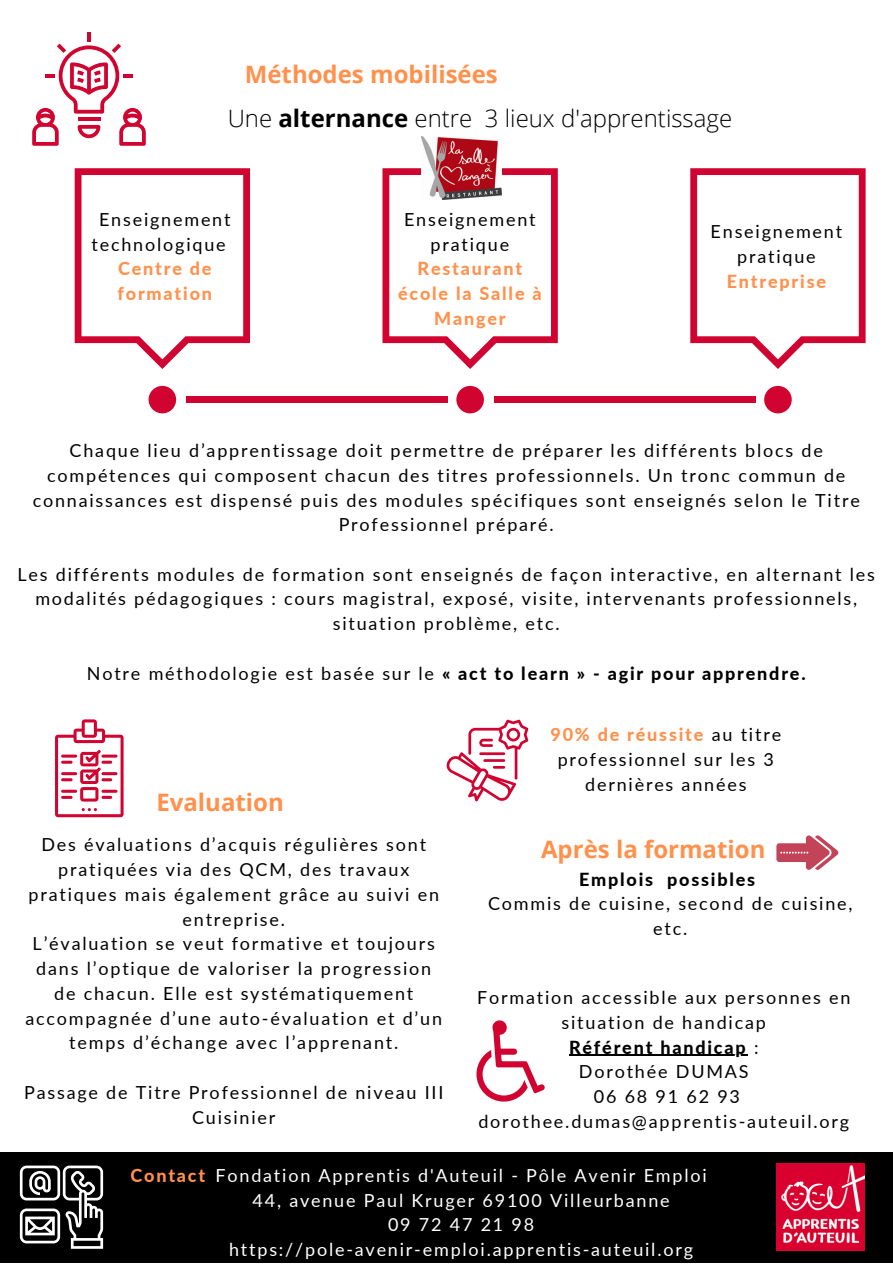
<style>
.page{position:relative;width:893px;height:1264px;background:#fff}
.page>*{position:absolute;margin:0;border:0;box-sizing:border-box;transform-origin:0 0}
.t1{font:700 24px "Open Sans";color:#ff914d}
.t2{font:300 24px "Open Sans";color:#000}
.t3{font:18px/24.8px "Lato";letter-spacing:.1em;color:#000;text-align:center}
.t4{font:18px "Lato";letter-spacing:.1em;color:#fff}
.t5{font:800 18px "Lato";letter-spacing:.1em;color:#000}
.t6{font:800 18px/24.8px "Lato";letter-spacing:.1em;color:#ff914d;text-align:center}
.s1{font-weight:700}
.s2{font-weight:800;color:#ff914d}
.s3{font-weight:400;color:#000}
.s4{font-weight:400}
</style>
<div class="page">
<hr style="left:87px;top:32px;width:4px;height:10px;background:#d10431">
<svg style="left:32px;top:44px;width:114px;height:102px"></svg>
<svg style="left:75px;top:168px;width:175px;height:201px"></svg>
<svg style="left:382px;top:168px;width:175px;height:201px"></svg>
<svg style="left:690px;top:168px;width:175px;height:201px"></svg>
<div style="left:148px;top:386px;width:28px;height:27px;background:#d10431;border-radius:50%"></div>
<div style="left:456px;top:386px;width:28px;height:27px;background:#d10431;border-radius:50%"></div>
<div style="left:764px;top:386px;width:27px;height:27px;background:#d10431;border-radius:50%"></div>
<div style="left:186px;top:396px;width:261px;height:7px;background:#d10431"></div>
<div style="left:494px;top:396px;width:261px;height:7px;background:#d10431"></div>
<svg style="left:55px;top:719px;width:69px;height:98px"></svg>
<svg style="left:446px;top:719px;width:82px;height:82px"></svg>
<svg style="left:476px;top:1020px;width:69px;height:81px"></svg>
<div style="left:0;top:1151px;width:892px;height:111px;background:#000"></div>
<svg style="left:20px;top:1165px;width:83px;height:83px"></svg>
<img style="left:421px;top:136px;width:80px;height:63px">
<hr style="left:569px;top:1054px;width:178px;height:1px;background:#000">
<img style="left:776px;top:1163px;width:88px;height:87px">
<svg style="left:776px;top:835px;width:62px;height:35px"></svg>
<p class="t1" style="left:245px;top:58px;width:254px">Méthodes mobilisées</p>
<p class="t2" style="left:228px;top:101px;width:506px">Une <span class="s1">alternance</span> entre 3 lieux d'apprentissage</p>
<p class="t3" style="left:91px;top:207px;width:141px">Enseignement technologique<br><span class="s2">Centre de formation</span></p>
<p class="t6" style="left:398px;top:207px;width:145px"><span class="s3">Enseignement pratique<br></span>Restaurant école la Salle à<br>Manger</p>
<p class="t3" style="left:710px;top:219px;width:133px">Enseignement pratique<br><span class="s2">Entreprise</span></p>
<p class="t3" style="left:33px;top:437px;width:828px">Chaque lieu d’apprentissage doit permettre de préparer les différents blocs de compétences qui composent chacun des titres professionnels. Un tronc commun de connaissances est dispensé puis des modules spécifiques sont enseignés selon le Titre Professionnel préparé.</p>
<p class="t3" style="left:18px;top:561px;width:858px">Les différents modules de formation sont enseignés de façon interactive, en alternant les modalités pédagogiques : cours magistral, exposé, visite, intervenants professionnels, situation problème, etc.</p>
<p class="t5" style="left:87px;top:662px;width:720px"><span class="s4">Notre méthodologie est basée sur le</span> « act to learn » - agir pour apprendre.</p>
<p class="t1" style="left:156px;top:785px;width:129px">Evaluation</p>
<p class="t3" style="left:28px;top:832px;width:412px">Des évaluations d’acquis régulières sont pratiquées via des QCM, des travaux pratiques mais également grâce au suivi en entreprise.</p>
<p class="t3" style="left:25px;top:931px;width:418px">L’évaluation se veut formative et toujours dans l’optique de valoriser la progression de chacun. Elle est systématiquement accompagnée d’une auto-évaluation et d’un temps d’échange avec l’apprenant.</p>
<p class="t3" style="left:24px;top:1079px;width:420px">Passage de Titre Professionnel de niveau III</p>
<p class="t3" style="left:192px;top:1104px;width:85px">Cuisinier</p>
<p class="t3" style="left:550px;top:721px;width:232px"><span class="s2">90% de réussite</span> au titre professionnel sur les 3 dernières années</p>
<p class="t1" style="left:541px;top:832px;width:226px">Après la formation</p>
<p class="t5" style="left:579px;top:868px;width:178px">Emplois possibles</p>
<p class="t3" style="left:488px;top:891px;width:366px">Commis de cuisine, second de cuisine, etc.</p>
<p class="t3" style="left:477px;top:984px;width:375px">Formation accessible aux personnes en situation de handicap</p>
<p class="t5" style="left:569px;top:1035px;width:191px">Référent handicap <span class="s4">:</span></p>
<p class="t3" style="left:579px;top:1059px;width:171px">Dorothée DUMAS</p>
<p class="t3" style="left:594px;top:1083px;width:148px">06 68 91 62 93</p>
<p class="t3" style="left:478px;top:1108px;width:372px">dorothee.dumas@apprentis-auteuil.org</p>
<p class="t6" style="left:130px;top:1162px;width:76px">Contact</p>
<p class="t4" style="left:215px;top:1163px;width:492px">Fondation Apprentis d'Auteuil - Pôle Avenir Emploi</p>
<p class="t4" style="left:252px;top:1188px;width:418px">44, avenue Paul Kruger 69100 Villeurbanne</p>
<p class="t4" style="left:388px;top:1213px;width:148px">09 72 47 21 98</p>
<p class="t4" style="left:229px;top:1238px;width:465px">https://pole-avenir-emploi.apprentis-auteuil.org</p>
</div>
